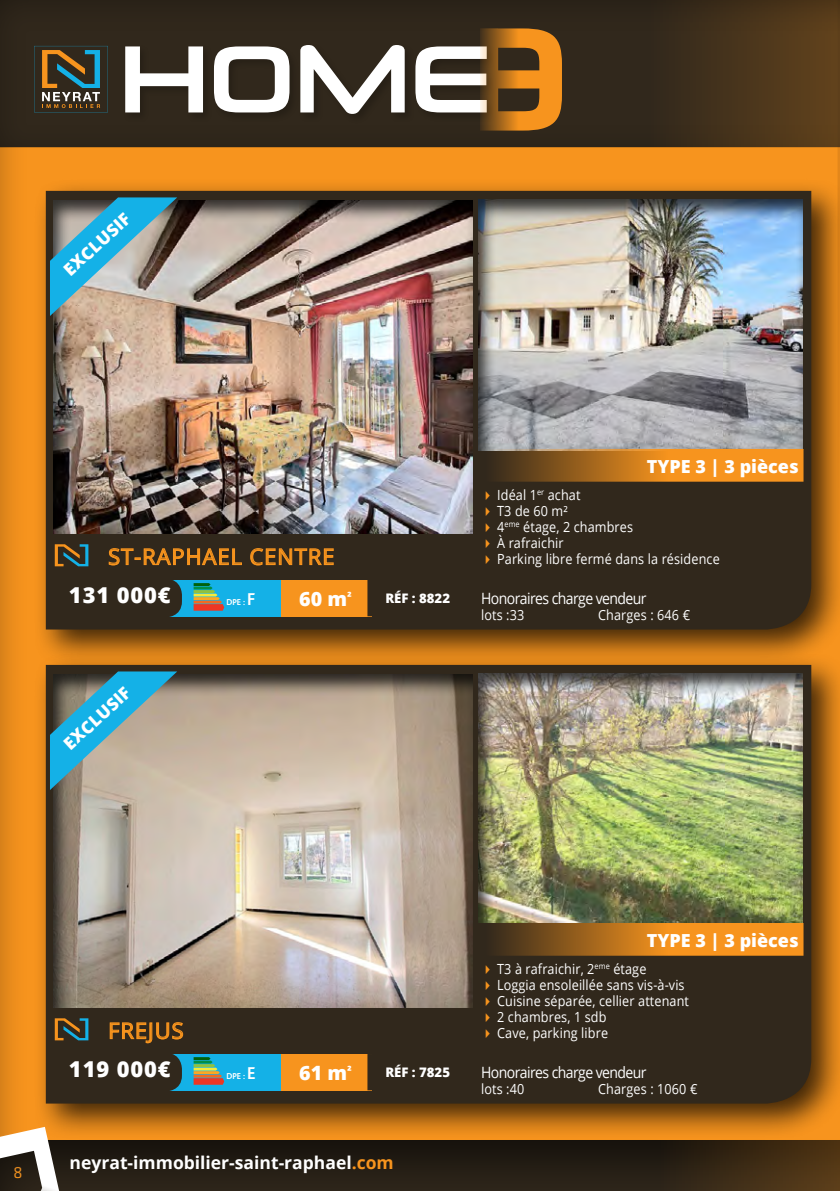
<style>
.page{position:relative;width:840px;height:1191px;background:#fff}
.page>*{position:absolute;margin:0;border:0;box-sizing:border-box;transform-origin:0 0}
.t1{font:22px "Open Sans";letter-spacing:.04em;color:#f7941e}
.t2{font:800 21.8px "Open Sans";letter-spacing:.04em;color:#fff}
.t3{font:800 19.8px "Open Sans";color:#fff}
.t4{font:800 18px "Open Sans";color:#fff}
.t5{font:700 17.4px "Open Sans";color:#fff}
.t6{font:800 17.2px "Open Sans";color:#fff}
.t7{font:15.6px "Open Sans";letter-spacing:-.04em;color:#fff;scale:.9 1}
.t8{font:14.4px "Armata";color:#f7941e}
.t9{font:14px/16px "Open Sans";letter-spacing:.01em;color:#fff;scale:.9 1}
.t10{font:800 13.2px "Open Sans";color:#fff}
.t11{font:700 9px "Bliss";color:#fff}
.s1{font-size:18px}
.s2{color:#f7941e}
</style>
<div class="page">
<div style="left:0;top:0;width:839px;height:1191px;background:#000;opacity:.65"></div>
<svg style="left:837px;top:149px;width:2px;height:29px"></svg>
<div style="left:0;top:0;width:839px;height:149px;background:#000;opacity:.65"></div>
<svg style="left:125px;top:28px;width:436px;height:103px"></svg>
<svg style="left:34px;top:46px;width:74px;height:66px;background:#4c4b3b"></svg>
<div style="left:0;top:1138px;width:839px;height:53px;background:#000;opacity:.65"></div>
<svg style="left:0;top:1126px;width:60px;height:65px"></svg>
<div style="left:33px;top:178px;width:806px;height:488px;background:#000;opacity:.75"></div>
<div style="left:46px;top:191px;width:764px;height:438px;background:#31281c"></div>
<div style="left:51px;top:200px;width:422px;height:334px;background:#000;opacity:.75"></div>
<div style="left:476px;top:198px;width:326px;height:284px;background:#000;opacity:.75"></div>
<svg style="left:473px;top:449px;width:330px;height:32px;background:#ba731f"></svg>
<div style="left:279px;top:580px;width:92px;height:36px;background:#f7941e"></div>
<div style="left:367px;top:580px;width:100px;height:36px;background:#31281c"></div>
<div style="left:168px;top:580px;width:112px;height:36px;background:#14b1e7"></div>
<svg style="left:193px;top:583px;width:31px;height:27px"></svg>
<div style="left:54px;top:579px;width:128px;height:38px;background:#31281c"></div>
<svg style="left:50px;top:197px;width:127px;height:119px;background:#71a0ab"></svg>
<svg style="left:55px;top:544px;width:33px;height:22px"></svg>
<svg style="left:108px;top:546px;width:134px;height:20px;background:#66441c"></svg>
<svg style="left:249px;top:547px;width:85px;height:19px;background:#6e491c"></svg>
<div style="left:33px;top:652px;width:806px;height:488px;background:#000;opacity:.75"></div>
<div style="left:46px;top:665px;width:764px;height:438px;background:#31281c"></div>
<div style="left:51px;top:674px;width:422px;height:334px;background:#000;opacity:.75"></div>
<div style="left:476px;top:672px;width:326px;height:284px;background:#000;opacity:.75"></div>
<svg style="left:473px;top:923px;width:330px;height:32px;background:#b8711d"></svg>
<div style="left:279px;top:1054px;width:92px;height:36px;background:#f7941e"></div>
<div style="left:367px;top:1054px;width:100px;height:36px;background:#31281c"></div>
<div style="left:168px;top:1054px;width:112px;height:36px;background:#14b1e7"></div>
<svg style="left:193px;top:1057px;width:31px;height:27px"></svg>
<div style="left:54px;top:1053px;width:128px;height:38px;background:#31281c"></div>
<svg style="left:50px;top:671px;width:127px;height:119px;background:#71a0a7"></svg>
<svg style="left:55px;top:1018px;width:33px;height:22px"></svg>
<svg style="left:109px;top:1021px;width:75px;height:22px;background:#68461c"></svg>
<svg style="left:485px;top:490px;width:4px;height:9px"></svg>
<svg style="left:485px;top:506px;width:4px;height:9px"></svg>
<svg style="left:485px;top:522px;width:4px;height:9px"></svg>
<svg style="left:485px;top:538px;width:4px;height:9px"></svg>
<svg style="left:485px;top:554px;width:4px;height:9px"></svg>
<svg style="left:485px;top:964px;width:4px;height:9px"></svg>
<svg style="left:485px;top:980px;width:4px;height:9px"></svg>
<svg style="left:485px;top:996px;width:4px;height:9px"></svg>
<svg style="left:485px;top:1012px;width:4px;height:9px"></svg>
<svg style="left:485px;top:1028px;width:4px;height:9px"></svg>
<p class="t6" style="left:57px;top:263px;width:85px;rotate:-43deg">EXCLUSIF</p>
<h1 class="t1" style="left:108px;top:541px;width:228px">ST-RAPHAEL CENTRE</h1>
<h2 class="t2" style="left:69px;top:578px;width:103px">131 000€</h2>
<p class="t11" style="left:226px;top:597px;width:31px">DPE : <span class="s1">F</span></p>
<h3 class="t3" style="left:299px;top:584px;width:54px">60 m<sup>²</sup></h3>
<p class="t10" style="left:385px;top:588px;width:66px">RÉF : 8822</p>
<p class="t6" style="left:57px;top:737px;width:85px;rotate:-43deg">EXCLUSIF</p>
<p class="t4" style="left:646px;top:453px;width:153px">TYPE 3 | 3 pièces</p>
<p class="t9" style="left:497px;top:486px;width:249px">Idéal 1<sup>er</sup> achat<br>T3 de 60 m²<br>4<sup>eme</sup> étage, 2 chambres<br>À rafraichir<br>Parking libre fermé dans la résidence</p>
<p class="t7" style="left:480px;top:587px;width:185px">Honoraires charge vendeur</p>
<p class="t9" style="left:480px;top:607px;width:49px">lots :33</p>
<p class="t9" style="left:598px;top:607px;width:104px">Charges : 646 €</p>
<h1 class="t1" style="left:108px;top:1015px;width:77px">FREJUS</h1>
<h2 class="t2" style="left:69px;top:1052px;width:103px">119 000€</h2>
<p class="t11" style="left:226px;top:1071px;width:31px">DPE : <span class="s1">E</span></p>
<h3 class="t3" style="left:299px;top:1058px;width:54px">61 m<sup>²</sup></h3>
<p class="t10" style="left:385px;top:1062px;width:66px">RÉF : 7825</p>
<p class="t8" style="left:13px;top:1163px;width:11px">8</p>
<p class="t5" style="left:70px;top:1150px;width:325px">neyrat-immobilier-saint-raphael<span class="s2">.com</span></p>
<p class="t4" style="left:646px;top:927px;width:153px">TYPE 3 | 3 pièces</p>
<p class="t9" style="left:497px;top:960px;width:214px">T3 à rafraichir, 2<sup>eme</sup> étage<br>Loggia ensoleillée sans vis-à-vis<br>Cuisine séparée, cellier attenant<br>2 chambres, 1 sdb<br>Cave, parking libre</p>
<p class="t7" style="left:480px;top:1061px;width:185px">Honoraires charge vendeur</p>
<p class="t9" style="left:480px;top:1081px;width:49px">lots :40</p>
<p class="t9" style="left:598px;top:1081px;width:112px">Charges : 1060 €</p>
</div>
